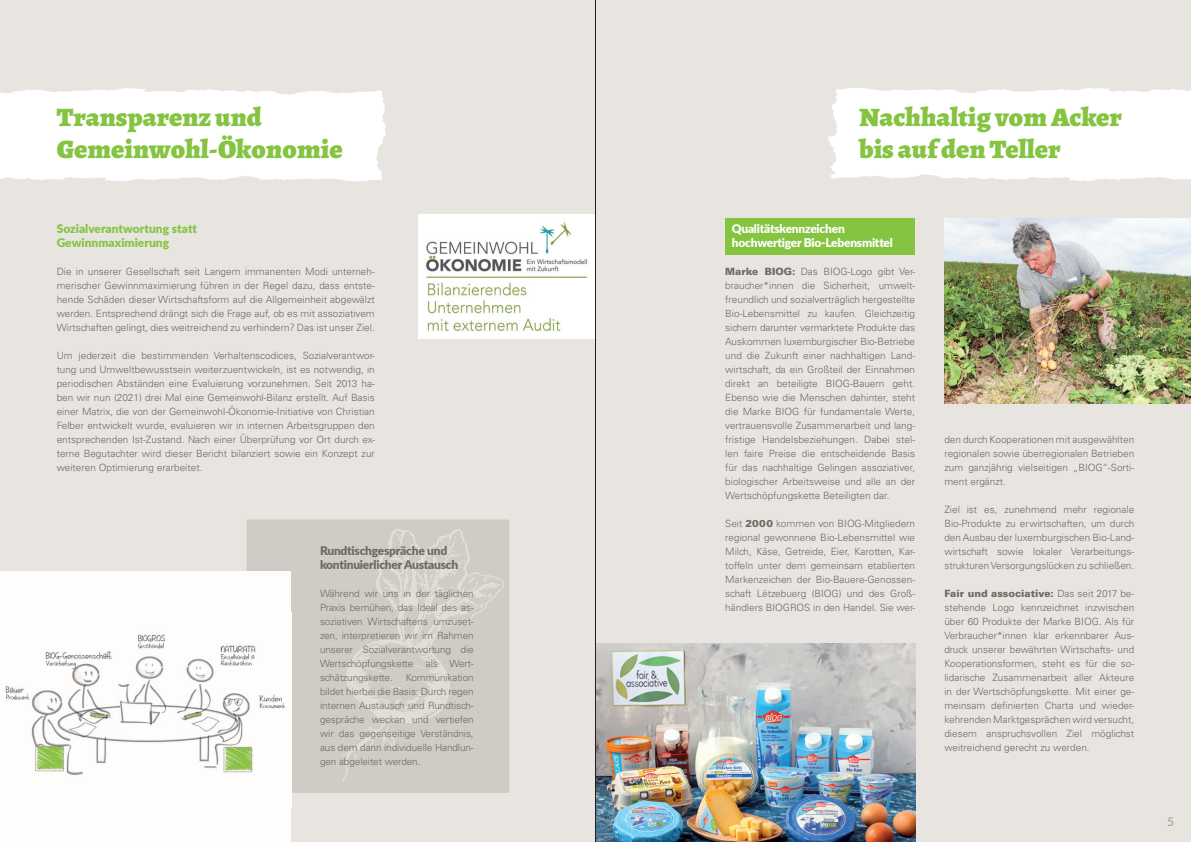
<style>
.page{position:relative;width:1191px;height:842px;background:#e8e4e0}
.page>*{position:absolute;margin:0;border:0;box-sizing:border-box;transform-origin:0 0}
.t1{font:900 26.5px/32px "Alegreya";color:#84c440;scale:1.05 1}
.t2{font:900 12px/14px "Lato";letter-spacing:-.02em;color:#fff}
.t3{font:900 12px/14px "Lato";letter-spacing:-.02em;color:#6f6963}
.t4{font:900 12px/14px "Lato";color:#84c440}
.t5{font:12px "Lato";color:#a1988e}
.t6{font:300 10px/14px "Univers LT Std";color:#6f6963;text-align:justify}
.s1{font-weight:900}
</style>
<div class="page">
<div style="left:247px;top:519px;width:262px;height:274px;background:#d0cbc5"></div>
<svg style="left:342px;top:529px;width:163px;height:254px;background:#d2cdc7"></svg>
<svg style="left:354px;top:729px;width:15px;height:37px"></svg>
<svg style="left:364px;top:667px;width:19px;height:5px"></svg>
<svg style="left:366px;top:685px;width:5px;height:3px"></svg>
<svg style="left:390px;top:654px;width:46px;height:55px"></svg>
<svg style="left:362px;top:651px;width:7px;height:5px"></svg>
<svg style="left:415px;top:637px;width:3px;height:8px"></svg>
<svg style="left:380px;top:560px;width:5px;height:5px"></svg>
<svg style="left:391px;top:534px;width:102px;height:97px"></svg>
<div style="left:725px;top:218px;width:190px;height:37px;background:#84c440"></div>
<svg style="left:828px;top:88px;width:363px;height:93px;background:#fdfdfc"></svg>
<svg style="left:0;top:88px;width:386px;height:94px;background:#fdfcfc"></svg>
<img style="left:944px;top:218px;width:247px;height:186px">
<img style="left:596px;top:643px;width:319px;height:199px">
<div style="left:418px;top:214px;width:177px;height:125px;background:#fff"></div>
<img style="left:426px;top:222px;width:162px;height:110px">
<div style="left:0;top:571px;width:291px;height:271px;background:#fefdfc"></div>
<img style="left:5px;top:634px;width:281px;height:141px">
<hr style="left:595px;top:0;width:1px;height:842px;background:#231f20">
<h1 class="t1" style="left:57px;top:100px;width:274px">Transparenz und<br>Gemeinwohl-Ökonomie</h1>
<p class="t4" style="left:57px;top:221px;width:142px">Sozialverantwortung statt<br>Gewinnmaximierung</p>
<p class="t6" style="left:57px;top:264px;width:320px">Die in unserer Gesellschaft seit Langem immanenten Modi unterneh&shy;merischer Gewinnmaximierung führen in der Regel dazu, dass entste&shy;hende Schäden dieser Wirtschaftsform auf die Allgemeinheit abgewälzt werden. Entsprechend drängt sich die Frage auf, ob es mit assoziativem Wirtschaften gelingt, dies weitreichend zu verhindern? Das ist unser Ziel.</p>
<p class="t6" style="left:57px;top:348px;width:320px">Um jederzeit die bestimmenden Verhaltenscodices, Sozialverantwor&shy;tung und Umweltbewusstsein weiterzuentwickeln, ist es notwendig, in periodischen Abständen eine Evaluierung vorzunehmen. Seit 2013 ha&shy;ben wir nun (2021) drei Mal eine Gemeinwohl-Bilanz erstellt. Auf Basis einer Matrix, die von der Gemeinwohl-Ökonomie-Initiative von Christian Felber entwickelt wurde, evaluieren wir in internen Arbeitsgruppen den entsprechenden Ist-Zustand. Nach einer Überprüfung vor Ort durch ex&shy;terne Begutachter wird dieser Bericht bilanziert sowie ein Konzept zur weiteren Optimierung erarbeitet.</p>
<p class="t3" style="left:320px;top:543px;width:140px">Rundtischgespräche und kontinuierlicher Austausch</p>
<p class="t6" style="left:320px;top:586px;width:155px">Während wir uns in der täglichen Praxis bemühen, das Ideal des as&shy;soziativen Wirtschaftens umzuset&shy;zen, interpretieren wir im Rahmen unserer Sozialverantwortung die Wertschöpfungskette als Wert&shy;schätzungskette.</p>
<p class="t6" style="left:320px;top:670px;width:155px;text-indent:86px">Kommunikation bildet hierbei die Basis: Durch regen internen Austausch und Rundtisch&shy;gespräche wecken und vertiefen wir das gegenseitige Verständnis, aus dem dann individuelle Handlun&shy;gen abgeleitet werden.</p>
<h1 class="t1" style="left:859px;top:100px;width:252px">Nachhaltig vom Acker bis auf den Teller</h1>
<p class="t2" style="left:732px;top:221px;width:163px">Qualitätskennzeichen hochwertiger Bio-Lebensmittel</p>
<p class="t6" style="left:725px;top:264px;width:191px"><span class="s1">Marke BIOG:</span> Das BIOG-Logo gibt Ver&shy;braucher*innen die Sicherheit, umwelt&shy;freundlich und sozialverträglich hergestellte Bio-Lebensmittel zu kaufen. Gleichzeitig sichern darunter vermarktete Produkte das Auskommen luxemburgischer Bio-Betriebe und die Zukunft einer nachhaltigen Land&shy;wirtschaft, da ein Großteil der Einnahmen direkt an beteiligte BIOG-Bauern geht.<br>Ebenso wie die Menschen dahinter, steht die Marke BIOG für fundamentale Werte, vertrauensvolle Zusammenarbeit und lang&shy;fristige Handelsbeziehungen. Dabei stel&shy;len faire Preise die entscheidende Basis für das nachhaltige Gelingen assoziativer, biologischer Arbeitsweise und alle an der Wertschöpfungskette Beteiligten dar.</p>
<p class="t6" style="left:725px;top:516px;width:191px">Seit <span class="s1">2000</span> kommen von BIOG-Mitgliedern regional gewonnene Bio-Lebensmittel wie Milch, Käse, Getreide, Eier, Karotten, Kar&shy;toffeln unter dem gemeinsam etablierten Markenzeichen der Bio-Bauere-Genossen&shy;schaft Lëtzebuerg (BIOG) und des Groß&shy;händlers BIOGROS in den Handel. Sie wer-</p>
<p class="t6" style="left:944px;top:432px;width:191px">den durch Kooperationen mit ausgewählten regionalen sowie überregionalen Betrieben zum ganzjährig vielseitigen „BIOG“-Sorti&shy;ment ergänzt.</p>
<p class="t6" style="left:944px;top:502px;width:191px">Ziel ist es, zunehmend mehr regionale Bio-Produkte zu erwirtschaften, um durch den Ausbau der luxemburgischen Bio-Land&shy;wirtschaft sowie lokaler Verarbeitungs&shy;strukturen Versorgungslücken zu schließen.</p>
<p class="t6" style="left:944px;top:586px;width:191px"><span class="s1">Fair und associative:</span> Das seit 2017 be&shy;stehende Logo kennzeichnet inzwischen über 60 Produkte der Marke BIOG. Als für Verbraucher*innen klar erkennbarer Aus&shy;druck unserer bewährten Wirtschafts- und Kooperationsformen, steht es für die so&shy;lidarische Zusammenarbeit aller Akteure in der Wertschöpfungskette. Mit einer ge&shy;meinsam definierten Charta und wieder&shy;kehrenden Marktgesprächen wird versucht, diesem anspruchsvollen Ziel möglichst weitreichend gerecht zu werden.</p>
<p class="t5" style="left:1167px;top:813px;width:8px">5</p>
</div>
